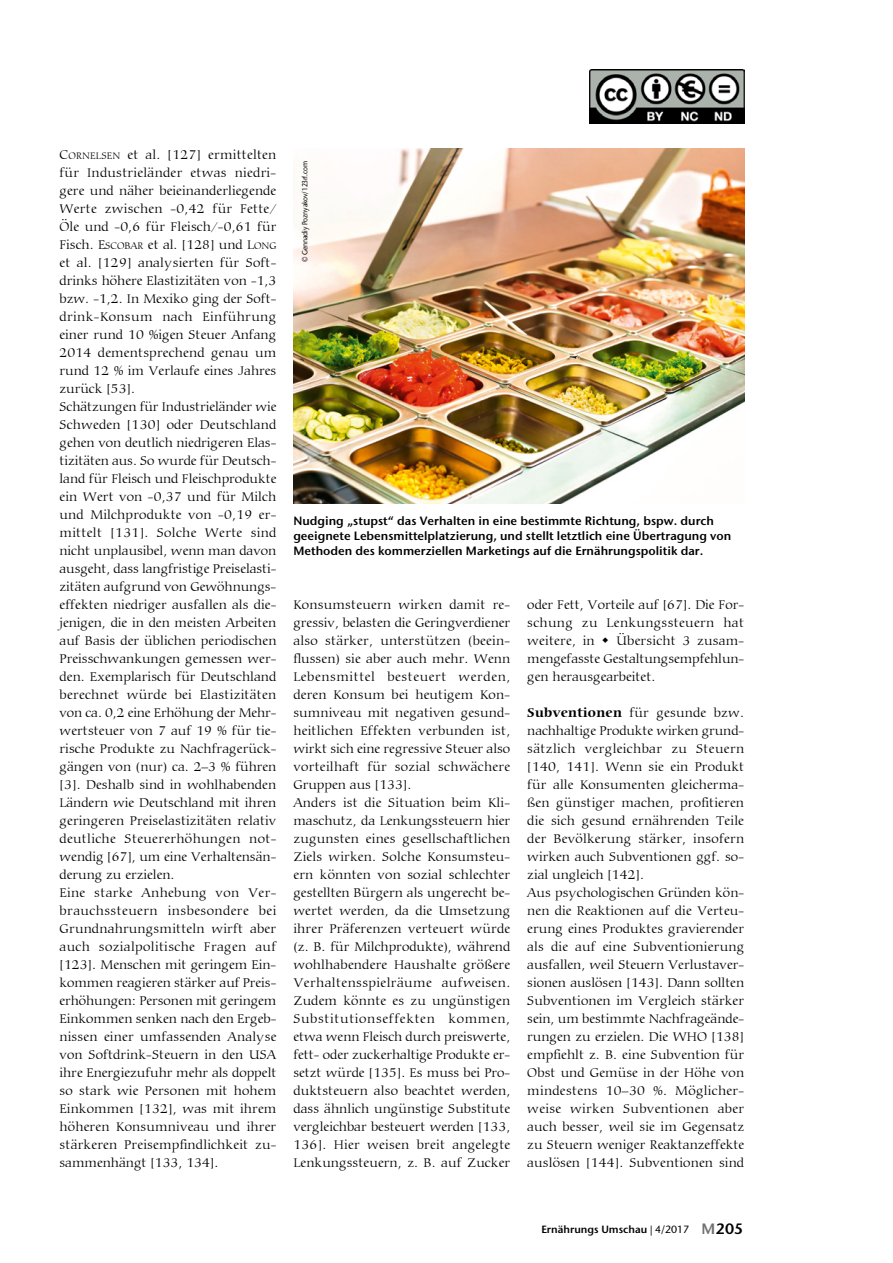
<style>
.page{position:relative;width:893px;height:1263px;background:#fff}
.page>*{position:absolute;margin:0;border:0;box-sizing:border-box;transform-origin:0 0}
.t1{font:300 13.5px/18px "Carmina BT";letter-spacing:.005em;color:#000}
.t2{font:600 12px/15px "Stone Sans ITC Pro";color:#000}
.t3{font:600 10.5px "Stone Sans ITC Pro";color:#000}
.t4{font:500 7.5px "Stone Sans ITC Std";letter-spacing:-.015em;color:#000;scale:.9 1}
.s1{font-style:inherit}
.s2{font-size:10.2px}
.s3{font-weight:700}
.s4{font-family:"Stone Sans ITC Std";font-weight:500}
.s5{font-size:15px;color:#706f6f}
.s6{font-size:15px}
</style>
<div class="page">
<img style="left:590px;top:69px;width:154px;height:54px">
<img style="left:293px;top:149px;width:451px;height:355px">
<p class="t1" style="left:60px;top:146px;width:218px"><span class="s1">C</span><span class="s2">ORNELSEN</span> et al. [127] ermittelten für Industrieländer etwas niedri&shy;gere und näher beieinanderliegende Werte zwischen -0,42 für Fette/ Öle und -0,6 für Fleisch/-0,61 für Fisch. <span class="s1">E</span><span class="s2">SCOBAR</span> et al. [128] und <span class="s1">L</span><span class="s2">ONG </span>et al. [129] analysierten für Soft&shy;drinks höhere Elastizitäten von -1,3 bzw. -1,2. In Mexiko ging der Soft&shy;drink-Konsum nach Einführung einer rund 10 %igen Steuer Anfang 2014 dementsprechend genau um rund 12 % im Verlaufe eines Jahres zurück [53].<br>Schätzungen für Industrieländer wie Schweden [130] oder Deutschland gehen von deutlich niedrigeren Elas&shy;tizitäten aus. So wurde für Deutsch&shy;land für Fleisch und Fleischprodukte ein Wert von -0,37 und für Milch und Milchprodukte von -0,19 er&shy;mittelt [131]. Solche Werte sind nicht unplausibel, wenn man davon ausgeht, dass langfristige Preiselasti&shy;zitäten aufgrund von Gewöhnungs&shy;effekten niedriger ausfallen als die&shy;jenigen, die in den meisten Arbeiten auf Basis der üblichen periodischen Preisschwankungen gemessen wer&shy;den. Exemplarisch für Deutschland berechnet würde bei Elastizitäten von ca. 0,2 eine Erhöhung der Mehr&shy;wertsteuer von 7 auf 19 % für tie&shy;rische Produkte zu Nachfragerück&shy;gängen von (nur) ca. 2–3 % führen [3]. Deshalb sind in wohlhabenden Ländern wie Deutschland mit ihren geringeren Preiselastizitäten relativ deutliche Steuererhöhungen not&shy;wendig [67], um eine Verhaltensän&shy;derung zu erzielen.<br>Eine starke Anhebung von Ver&shy;brauchssteuern insbesondere bei Grundnahrungsmitteln wirft aber auch sozialpolitische Fragen auf [123]. Menschen mit geringem Ein&shy;kommen reagieren stärker auf Preis&shy;erhöhungen: Personen mit geringem Einkommen senken nach den Ergeb&shy;nissen einer umfassenden Analyse von Softdrink-Steuern in den USA ihre Energiezufuhr mehr als doppelt so stark wie Personen mit hohem Einkommen [132], was mit ihrem höheren Konsumniveau und ihrer stärkeren Preisempfindlichkeit zu&shy;sammenhängt [133, 134].</p>
<p class="t4" style="left:300px;top:262px;width:114px;rotate:-90deg">© Gennadiy Poznyakov/123rf.com</p>
<p class="t2" style="left:293px;top:514px;width:439px">Nudging „stupst“ das Verhalten in eine bestimmte Richtung, bspw. durch geeignete Lebensmittelplatzierung, und stellt letztlich eine Übertragung von<br>Methoden des kommerziellen Marketings auf die Ernährungspolitik dar.</p>
<p class="t1" style="left:293px;top:596px;width:218px">Konsumsteuern wirken damit re&shy;gressiv, belasten die Geringverdiener also stärker, unterstützen (beein&shy;flussen) sie aber auch mehr. Wenn Lebensmittel besteuert werden, deren Konsum bei heutigem Kon&shy;sumniveau mit negativen gesund&shy;heitlichen Effekten verbunden ist, wirkt sich eine regressive Steuer also vorteilhaft für sozial schwächere Gruppen aus [133].<br>Anders ist die Situation beim Kli&shy;maschutz, da Lenkungssteuern hier zugunsten eines gesellschaftlichen Ziels wirken. Solche Konsumsteu&shy;ern könnten von sozial schlechter gestellten Bürgern als ungerecht be&shy;wertet werden, da die Umsetzung ihrer Präferenzen verteuert würde (z. B. für Milchprodukte), während wohlhabendere Haushalte größere Verhaltensspielräume aufweisen.<br>Zudem könnte es zu ungünstigen Substitutionseffekten kommen, etwa wenn Fleisch durch preiswerte, fett- oder zuckerhaltige Produkte er&shy;setzt würde [135]. Es muss bei Pro&shy;duktsteuern also beachtet werden, dass ähnlich ungünstige Substitute vergleichbar besteuert werden [133, 136]. Hier weisen breit angelegte Lenkungssteuern, z. B. auf Zucker</p>
<p class="t1" style="left:527px;top:596px;width:218px;text-align:justify">oder Fett, Vorteile auf [67]. Die For&shy;schung zu Lenkungssteuern hat weitere, in</p>
<p class="t1" style="left:527px;top:632px;width:218px;text-align:justify;text-indent:89px">Übersicht 3 zusam&shy;mengefasste Gestaltungsempfehlun&shy;gen herausgearbeitet.</p>
<p class="t1" style="left:527px;top:704px;width:218px"><span class="s3">Subventionen</span> für gesunde bzw. nachhaltige Produkte wirken grund&shy;sätzlich vergleichbar zu Steuern [140, 141]. Wenn sie ein Produkt für alle Konsumenten gleicherma&shy;ßen günstiger machen, profitieren die sich gesund ernährenden Teile der Bevölkerung stärker, insofern wirken auch Subventionen ggf. so&shy;zial ungleich [142].<br>Aus psychologischen Gründen kön&shy;nen die Reaktionen auf die Verteu&shy;erung eines Produktes gravierender als die auf eine Subventionierung ausfallen, weil Steuern Verlustaver&shy;sionen auslösen [143]. Dann sollten Subventionen im Vergleich stärker sein, um bestimmte Nachfrageände&shy;rungen zu erzielen. Die WHO [138] empfiehlt z. B. eine Subvention für Obst und Gemüse in der Höhe von mindestens 10–30 %. Möglicher&shy;weise wirken Subventionen aber auch besser, weil sie im Gegensatz zu Steuern weniger Reaktanzeffekte auslösen [144]. Subventionen sind</p>
<p class="t3" style="left:541px;top:1222px;width:204px">Ernährungs Umschau <span class="s4">| 4/2017</span> <span class="s5">M</span><span class="s6">205</span></p>
</div>
